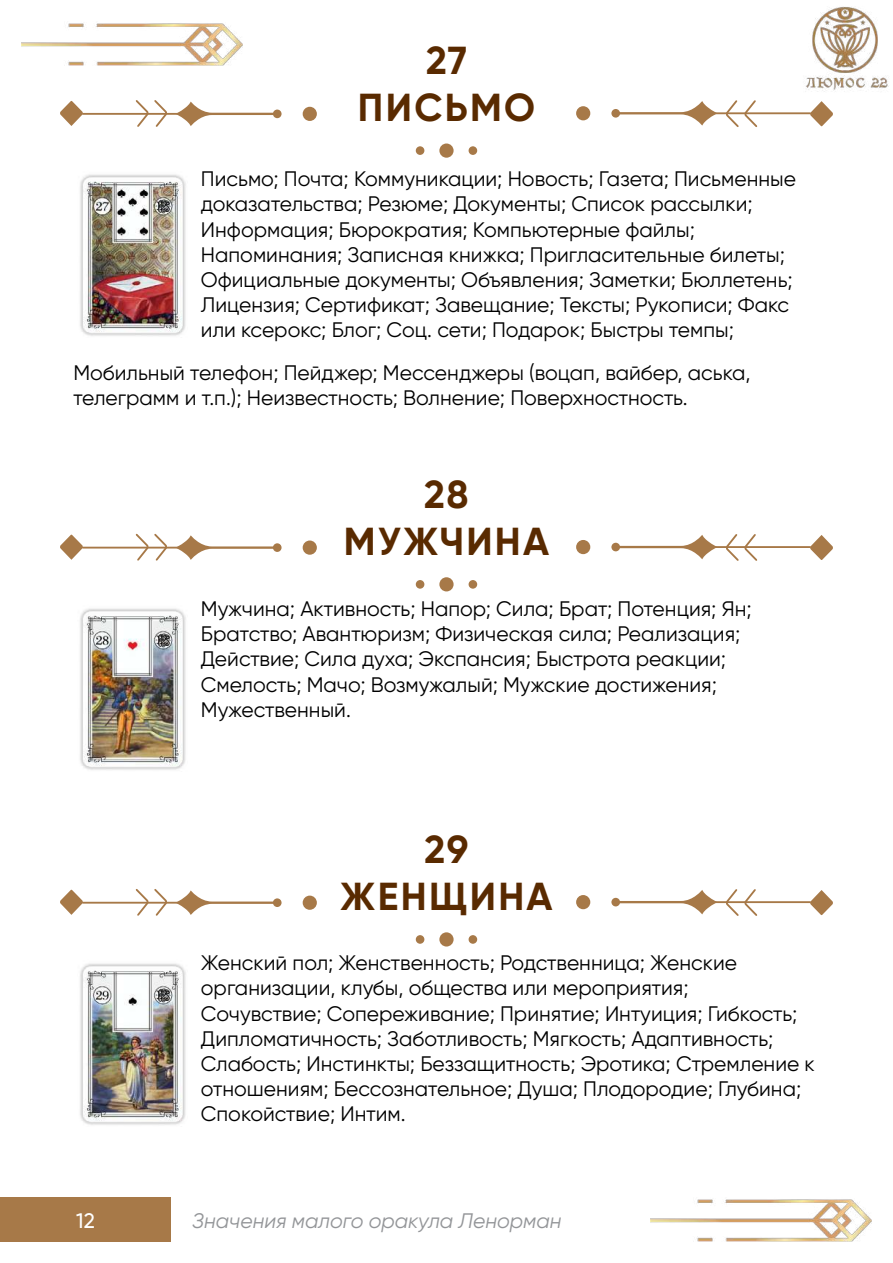
<style>
.page{position:relative;width:893px;height:1263px;background:#fff}
.page>*{position:absolute;margin:0;border:0;box-sizing:border-box;transform-origin:0 0}
.t1{font:700 39px/46.8px "Gilroy";letter-spacing:.06em;color:#592a00;text-align:center}
.t2{font:21px/25.2px "Gilroy";color:#000}
.t3{font:italic 21px "Gilroy";color:#939598}
.t4{font:500 21px "Gilroy";color:#fff}
</style>
<div class="page">
<img style="left:21px;top:23px;width:221px;height:42px">
<img style="left:651px;top:1199px;width:221px;height:43px">
<div style="left:0;top:1197px;width:171px;height:45px;background:#a77948"></div>
<img style="left:806px;top:6px;width:83px;height:86px">
<div style="left:469px;top:146px;width:8px;height:9px;background:#a77948;border-radius:50%"></div>
<div style="left:416px;top:146px;width:8px;height:9px;background:#a77948;border-radius:50%"></div>
<div style="left:439px;top:143px;width:15px;height:15px;background:#a77948;border-radius:50%"></div>
<div style="left:273px;top:110px;width:9px;height:8px;background:#a77948;border-radius:50%"></div>
<div style="left:303px;top:107px;width:14px;height:14px;background:#a77948;border-radius:50%"></div>
<svg style="left:176px;top:102px;width:101px;height:24px"></svg>
<svg style="left:134px;top:100px;width:35px;height:27px"></svg>
<svg style="left:60px;top:101px;width:23px;height:25px"></svg>
<hr style="left:83px;top:113px;width:98px;height:2px;background:#a77948">
<svg style="left:611px;top:109px;width:9px;height:9px"></svg>
<div style="left:576px;top:106px;width:14px;height:14px;background:#a77948;border-radius:50%"></div>
<svg style="left:615px;top:101px;width:102px;height:25px"></svg>
<svg style="left:724px;top:100px;width:35px;height:27px"></svg>
<svg style="left:810px;top:101px;width:23px;height:25px"></svg>
<hr style="left:712px;top:112px;width:98px;height:2px;background:#a77948">
<img style="left:80px;top:174px;width:106px;height:162px">
<div style="left:469px;top:580px;width:8px;height:9px;background:#a77948;border-radius:50%"></div>
<div style="left:416px;top:580px;width:8px;height:9px;background:#a77948;border-radius:50%"></div>
<div style="left:439px;top:577px;width:15px;height:14px;background:#a77948;border-radius:50%"></div>
<div style="left:273px;top:543px;width:9px;height:9px;background:#a77948;border-radius:50%"></div>
<div style="left:303px;top:540px;width:14px;height:15px;background:#a77948;border-radius:50%"></div>
<svg style="left:176px;top:535px;width:101px;height:25px"></svg>
<svg style="left:134px;top:533px;width:35px;height:28px"></svg>
<svg style="left:60px;top:535px;width:23px;height:25px"></svg>
<hr style="left:83px;top:547px;width:98px;height:1px;background:#a77948">
<div style="left:611px;top:543px;width:9px;height:8px;background:#a77948;border-radius:50%"></div>
<div style="left:576px;top:540px;width:14px;height:14px;background:#a77948;border-radius:50%"></div>
<svg style="left:615px;top:535px;width:101px;height:24px"></svg>
<svg style="left:726px;top:534px;width:32px;height:27px"></svg>
<svg style="left:810px;top:535px;width:23px;height:25px"></svg>
<hr style="left:712px;top:546px;width:98px;height:2px;background:#a77948">
<img style="left:80px;top:608px;width:106px;height:162px">
<div style="left:469px;top:935px;width:8px;height:9px;background:#a77948;border-radius:50%"></div>
<div style="left:416px;top:935px;width:8px;height:9px;background:#a77948;border-radius:50%"></div>
<div style="left:439px;top:932px;width:15px;height:14px;background:#a77948;border-radius:50%"></div>
<div style="left:273px;top:898px;width:9px;height:9px;background:#a77948;border-radius:50%"></div>
<div style="left:303px;top:896px;width:14px;height:14px;background:#a77948;border-radius:50%"></div>
<svg style="left:176px;top:890px;width:101px;height:25px"></svg>
<svg style="left:134px;top:889px;width:35px;height:27px"></svg>
<svg style="left:60px;top:890px;width:23px;height:25px"></svg>
<hr style="left:83px;top:902px;width:98px;height:2px;background:#a77948">
<div style="left:611px;top:898px;width:9px;height:8px;background:#a77948;border-radius:50%"></div>
<div style="left:576px;top:895px;width:14px;height:14px;background:#a77948;border-radius:50%"></div>
<svg style="left:615px;top:890px;width:102px;height:24px"></svg>
<svg style="left:724px;top:889px;width:35px;height:27px"></svg>
<svg style="left:810px;top:890px;width:23px;height:25px"></svg>
<hr style="left:712px;top:901px;width:98px;height:2px;background:#a77948">
<img style="left:80px;top:963px;width:106px;height:162px">
<h1 class="t1" style="left:358px;top:37px;width:179px">27<br>ПИСЬМО</h1>
<p class="t2" style="left:201px;top:166px;width:597px">Письмо; Почта; Коммуникации; Новость; Газета; Письменные доказательства; Резюме; Документы; Список рассылки; Информация; Бюрократия; Компьютерные файлы; Напоминания; Записная книжка; Пригласительные билеты; Официальные документы; Объявления; Заметки; Бюллетень; Лицензия; Сертификат; Завещание; Тексты; Рукописи; Факс или ксерокс; Блог; Соц. сети; Подарок; Быстры темпы;</p>
<p class="t2" style="left:73px;top:360px;width:679px">Мобильный телефон; Пейджер; Мессенджеры (воцап, вайбер, аська, телеграмм и т.п.); Неизвестность; Волнение; Поверхностность.</p>
<h1 class="t1" style="left:344px;top:470px;width:207px">28<br>МУЖЧИНА</h1>
<p class="t2" style="left:201px;top:596px;width:552px">Мужчина; Активность; Напор; Сила; Брат; Потенция; Ян; Братство; Авантюризм; Физическая сила; Реализация; Действие; Сила духа; Экспансия; Быстрота реакции; Смелость; Мачо; Возмужалый; Мужские достижения; Мужественный.</p>
<h1 class="t1" style="left:340px;top:826px;width:214px">29<br>ЖЕНЩИНА</h1>
<p class="t2" style="left:201px;top:950px;width:616px">Женский пол; Женственность; Родственница; Женские организации, клубы, общества или мероприятия;<br>Сочувствие; Сопереживание; Принятие; Интуиция; Гибкость; Дипломатичность; Заботливость; Мягкость; Адаптивность; Слабость; Инстинкты; Беззащитность; Эротика; Стремление к отношениям; Бессознательное; Душа; Плодородие; Глубина; Спокойствие; Интим.</p>
<p class="t4" style="left:76px;top:1208px;width:20px">12</p>
<p class="t3" style="left:192px;top:1208px;width:371px">Значения малого оракула Ленорман</p>
</div>
